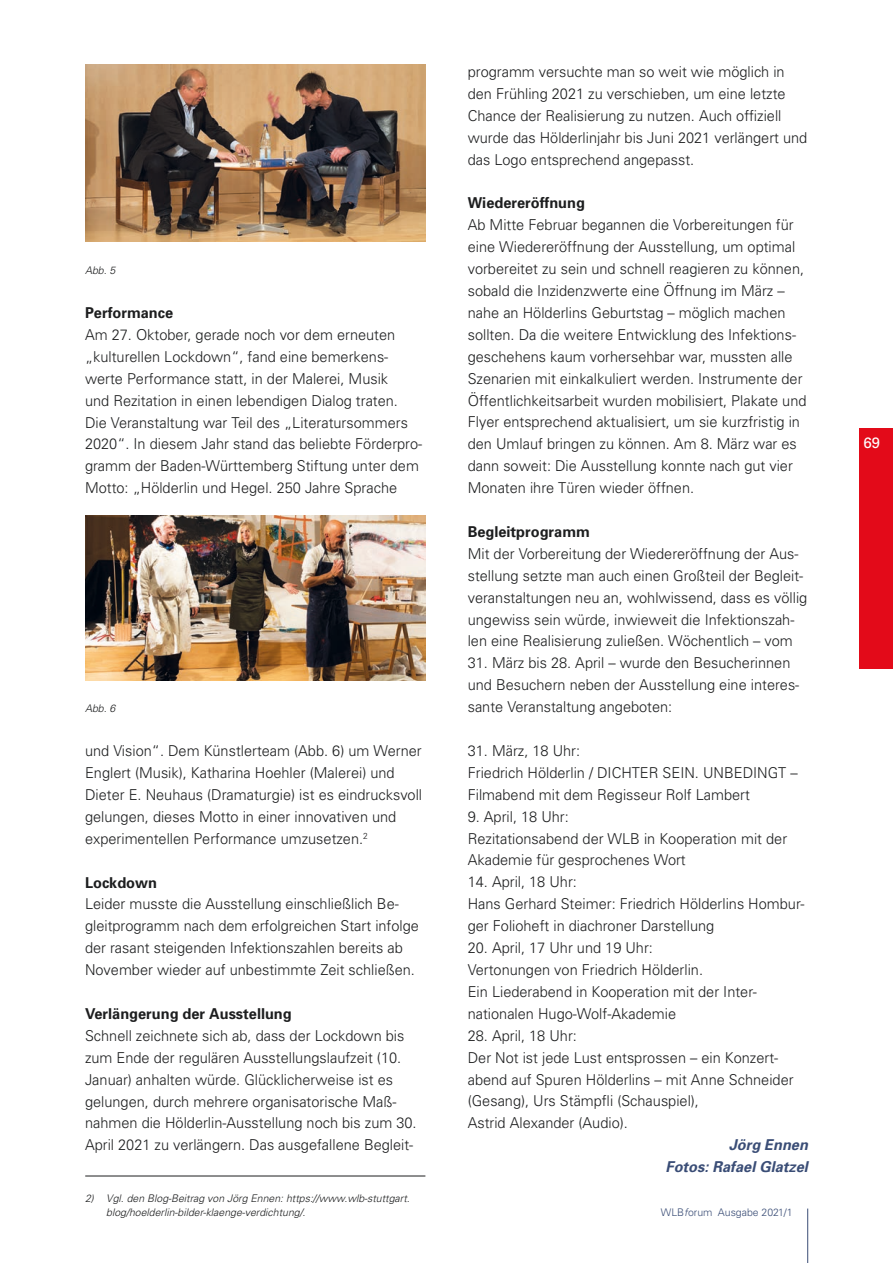
<style>
.page{position:relative;width:893px;height:1263px;background:#fff}
.page>*{position:absolute;margin:0;border:0;box-sizing:border-box;transform-origin:0 0}
.t1{font:300 15px/21.9px "Univers";color:#1d1e1f}
.t2{font:700 15px "Univers";color:#1d1e1f}
.t3{font:italic 700 15px/21.9px "Univers";color:#3a4d76;text-align:right}
.t4{font:15px "Univers";color:#fff}
.t5{font:italic 300 10.5px/13.5px "Univers";color:#1d1e1f}
.t6{font:10.5px "Univers Light 3";color:#3a4d76}
.s1{font-family:"Univers Light Oblique 3"}
</style>
<div class="page">
<hr style="left:807px;top:1208px;width:1px;height:55px;background:#3a4d76">
<div style="left:859px;top:428px;width:34px;height:240px;background:#e30a19"></div>
<img style="left:85px;top:65px;width:340px;height:177px">
<img style="left:85px;top:516px;width:340px;height:164px">
<hr style="left:85px;top:1176px;width:340px;height:1px;background:#1d1e1f">
<p class="t5" style="left:85px;top:263px;width:32px">Abb. 5</p>
<p class="t2" style="left:85px;top:303px;width:90px">Performance</p>
<p class="t1" style="left:85px;top:323px;width:339px">Am 27. Oktober, gerade noch vor dem erneuten „kulturellen Lockdown“, fand eine bemerkens&shy;werte Performance statt, in der Malerei, Musik<br>und Rezitation in einen lebendigen Dialog traten.<br>Die Veranstaltung war Teil des „Literatursommers 2020“. In diesem Jahr stand das beliebte Förderpro&shy;gramm der Baden-Württemberg Stiftung unter dem Motto: „Hölderlin und Hegel. 250 Jahre Sprache</p>
<p class="t5" style="left:85px;top:702px;width:32px">Abb. 6</p>
<p class="t1" style="left:85px;top:739px;width:339px">und Vision“. Dem Künstlerteam (Abb. 6) um Werner Englert (Musik), Katharina Hoehler (Malerei) und Dieter E. Neuhaus (Dramaturgie) ist es eindrucksvoll gelungen, dieses Motto in einer innovativen und experimentellen Performance umzusetzen.<sup>2</sup></p>
<p class="t2" style="left:85px;top:872px;width:73px">Lockdown</p>
<p class="t1" style="left:85px;top:893px;width:335px">Leider musste die Ausstellung einschließlich Be&shy;gleitprogramm nach dem erfolgreichen Start infolge der rasant steigenden Infektionszahlen bereits ab November wieder auf unbestimmte Zeit schließen.</p>
<p class="t2" style="left:85px;top:1004px;width:208px">Verlängerung der Ausstellung</p>
<p class="t1" style="left:85px;top:1024px;width:333px">Schnell zeichnete sich ab, dass der Lockdown bis zum Ende der regulären Ausstellungslaufzeit (10.<br>Januar) anhalten würde. Glücklicherweise ist es gelungen, durch mehrere organisatorische Maß&shy;nahmen die Hölderlin-Ausstellung noch bis zum 30.<br>April 2021 zu verlängern. Das ausgefallene Begleit-</p>
<p class="t5" style="left:106px;top:1192px;width:305px;text-indent:-21px">2) Vgl. den Blog-Beitrag von Jörg Ennen: https://www.wlb-stuttgart. blog/hoelderlin-bilder-klaenge-verdichtung/.</p>
<p class="t1" style="left:468px;top:60px;width:341px">programm versuchte man so weit wie möglich in den Frühling 2021 zu verschieben, um eine letzte Chance der Realisierung zu nutzen. Auch offiziell wurde das Hölderlinjahr bis Juni 2021 verlängert und das Logo entsprechend angepasst.</p>
<p class="t2" style="left:468px;top:193px;width:119px">Wiedereröffnung</p>
<p class="t1" style="left:468px;top:214px;width:340px">Ab Mitte Februar begannen die Vorbereitungen für eine Wiedereröffnung der Ausstellung, um optimal vorbereitet zu sein und schnell reagieren zu können, sobald die Inzidenzwerte eine Öffnung im März – nahe an Hölderlins Geburtstag – möglich machen sollten. Da die weitere Entwicklung des Infektions&shy;geschehens kaum vorhersehbar war, mussten alle Szenarien mit einkalkuliert werden. Instrumente der Öffentlichkeitsarbeit wurden mobilisiert, Plakate und Flyer entsprechend aktualisiert, um sie kurzfristig in den Umlauf bringen zu können. Am 8. März war es dann soweit: Die Ausstellung konnte nach gut vier Monaten ihre Türen wieder öffnen.</p>
<p class="t2" style="left:468px;top:522px;width:124px">Begleitprogramm</p>
<p class="t1" style="left:468px;top:542px;width:341px">Mit der Vorbereitung der Wiedereröffnung der Aus&shy;stellung setzte man auch einen Großteil der Begleit&shy;veranstaltungen neu an, wohlwissend, dass es völlig ungewiss sein würde, inwieweit die Infektionszah&shy;len eine Realisierung zuließen. Wöchentlich – vom</p>
<p class="t1" style="left:468px;top:652px;width:333px">31. März bis 28. April – wurde den Besucherinnen und Besuchern neben der Ausstellung eine interes&shy;sante Veranstaltung angeboten:</p>
<p class="t1" style="left:468px;top:739px;width:331px">31. März, 18 Uhr:<br>Friedrich Hölderlin / DICHTER SEIN. UNBEDINGT –<br>Filmabend mit dem Regisseur Rolf Lambert</p>
<p class="t1" style="left:468px;top:805px;width:321px">9. April, 18 Uhr:<br>Rezitationsabend der WLB in Kooperation mit der<br>Akademie für gesprochenes Wort</p>
<p class="t1" style="left:468px;top:871px;width:338px">14. April, 18 Uhr:<br>Hans Gerhard Steimer: Friedrich Hölderlins Hombur&shy;ger Folioheft in diachroner Darstellung</p>
<p class="t1" style="left:468px;top:936px;width:290px">20. April, 17 Uhr und 19 Uhr:<br>Vertonungen von Friedrich Hölderlin.<br>Ein Liederabend in Kooperation mit der Inter&shy;nationalen Hugo-Wolf-Akademie</p>
<p class="t1" style="left:468px;top:1024px;width:327px">28. April, 18 Uhr:<br>Der Not ist jede Lust entsprossen – ein Konzert&shy;abend auf Spuren Hölderlins – mit Anne Schneider (Gesang), Urs Stämpfli (Schauspiel),<br>Astrid Alexander (Audio).</p>
<p class="t3" style="left:666px;top:1133px;width:144px">Jörg Ennen<br>Fotos: Rafael Glatzel</p>
<p class="t6" style="left:661px;top:1206px;width:133px">WLB<span class="s1">f</span>orum Ausgabe 2021/1</p>
<p class="t4" style="left:863px;top:434px;width:18px">69</p>
</div>
